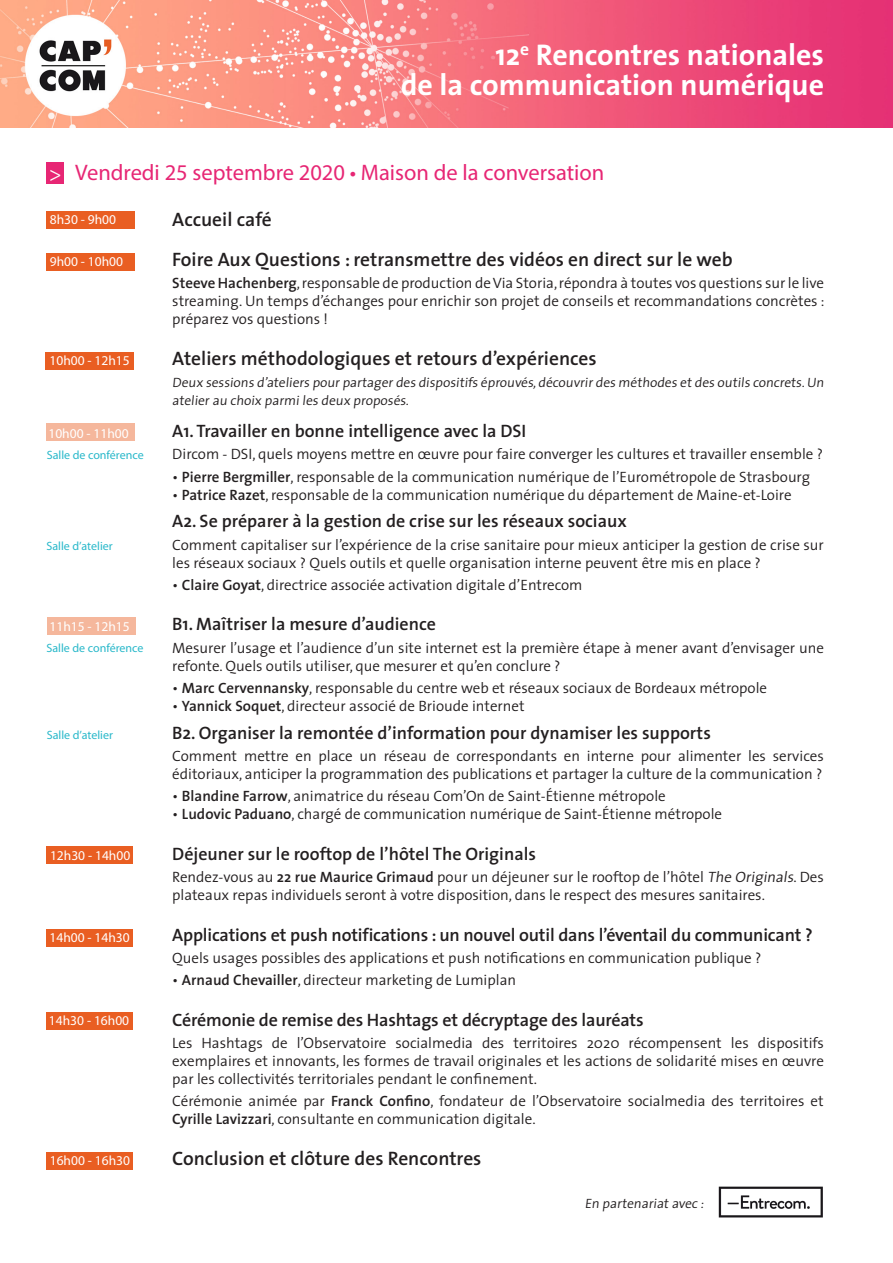
<style>
.page{position:relative;width:893px;height:1263px;background:#fff}
.page>*{position:absolute;margin:0;border:0;box-sizing:border-box;transform-origin:0 0}
.t1{font:700 30px "The Sans";color:#fff}
.Jour{font:22.5px "Myriad Pro";color:#e72674}
.t2{font:21px "Myriad Pro";color:#fff}
.Titre{font:600 19.5px "The Sans";color:#231f20}
.Titre-2{font:600 18px "The Sans";color:#231f20}
.Texte{font:300 15px/18px "The Sans";color:#231f20}
.Titre-3{font:300 15px "The Sans";color:#231f20}
.Titre-4{font:300 13.5px/18px "The Sans";color:#231f20}
.t3{font:13.5px "Myriad Pro";color:#fff}
.Salle{font:12px "Myriad Pro";color:#29b8ca}
.s1{font-weight:600}
</style>
<div class="page">
<div style="left:46px;top:847px;width:87px;height:17px;background:#e95e22"></div>
<div style="left:47px;top:617px;width:88px;height:17px;background:#f5b79c"></div>
<div style="left:46px;top:254px;width:88px;height:17px;background:#e95e22"></div>
<img style="left:0;top:0;width:893px;height:127px">
<div style="left:46px;top:929px;width:87px;height:18px;background:#e95e22"></div>
<div style="left:47px;top:163px;width:17px;height:21px;background:#e72674"></div>
<div style="left:46px;top:211px;width:88px;height:18px;background:#e95e22"></div>
<div style="left:45px;top:352px;width:89px;height:18px;background:#e95e22"></div>
<div style="left:46px;top:423px;width:88px;height:18px;background:#f5b79c"></div>
<div style="left:46px;top:1012px;width:87px;height:18px;background:#e95e22"></div>
<div style="left:47px;top:1152px;width:86px;height:17px;background:#e95e22"></div>
<img style="left:719px;top:1186px;width:104px;height:32px">
<p class="t1" style="left:495px;top:29px;width:330px">12<sup>e</sup> Rencontres nationales</p>
<p class="t1" style="left:401px;top:59px;width:425px">de la communication numérique</p>
<p class="t2" style="left:49px;top:161px;width:14px">&gt;</p>
<p class="Jour" style="left:75px;top:159px;width:531px">Vendredi 25 septembre 2020 • Maison de la conversation</p>
<p class="t3" style="left:50px;top:211px;width:68px">8h30 - 9h00</p>
<p class="Titre" style="left:172px;top:203px;width:101px">Accueil café</p>
<p class="Titre" style="left:172px;top:243px;width:562px">Foire Aux Questions : retransmettre des vidéos en direct sur le web</p>
<p class="Texte" style="left:172px;top:274px;width:654px;text-align:justify"><span class="s1">Steeve Hachenberg</span>, responsable de production de Via Storia, répondra à toutes vos questions sur le live streaming. Un temps d’échanges pour enrichir son projet de conseils et recommandations concrètes : préparez vos questions !</p>
<p class="Titre" style="left:172px;top:342px;width:426px">Ateliers méthodologiques et retours d’expériences</p>
<p class="Titre-4" style="left:172px;top:373px;width:655px">Deux sessions d’ateliers pour partager des dispositifs éprouvés,découvrir des méthodes et des outils concrets.Un atelier au choix parmiles deux proposés.</p>
<p class="Titre-2" style="left:172px;top:416px;width:356px">A1. Travailler en bonne intelligence avec la DSI</p>
<p class="Texte" style="left:172px;top:445px;width:652px">Dircom - DSI, quels moyens mettre en œuvre pour faire converger les cultures et travailler ensemble ?</p>
<p class="Texte" style="left:172px;top:467px;width:639px">• <span class="s1">Pierre Bergmiller</span>, responsable de la communication numérique de l’Eurométropole de Strasbourg</p>
<p class="Texte" style="left:172px;top:485px;width:621px">• <span class="s1">Patrice Razet</span>, responsable de la communication numérique du département de Maine-et-Loire</p>
<p class="Titre-2" style="left:172px;top:506px;width:456px">A2. Se préparer à la gestion de crise sur les réseaux sociaux</p>
<p class="Texte" style="left:172px;top:535px;width:653px">Comment capitaliser sur l’expérience de la crise sanitaire pour mieux anticiper la gestion de crise sur les réseaux sociaux ? Quels outils et quelle organisation interne peuvent être mis en place ?</p>
<p class="Texte" style="left:172px;top:575px;width:412px">• <span class="s1">Claire Goyat</span>, directrice associée activation digitale d’Entrecom</p>
<p class="Titre-2" style="left:172px;top:609px;width:265px">B1. Maîtriser la mesure d’audience</p>
<p class="Texte" style="left:172px;top:638px;width:653px">Mesurer l’usage et l’audience d’un site internet est la première étape à mener avant d’envisager une refonte. Quels outils utiliser, que mesurer et qu’en conclure ?</p>
<p class="Texte" style="left:172px;top:678px;width:596px">• <span class="s1">Marc Cervennansky</span>, responsable du centre web et réseaux sociaux de Bordeaux métropole</p>
<p class="Texte" style="left:172px;top:696px;width:354px">• <span class="s1">Yannick Soquet</span>, directeur associé de Brioude internet</p>
<p class="Titre-2" style="left:172px;top:718px;width:540px">B2. Organiser la remontée d’information pour dynamiser les supports</p>
<p class="Texte" style="left:172px;top:746px;width:653px">Comment mettre en place un réseau de correspondants en interne pour alimenter les services éditoriaux, anticiper la programmation des publications et partager la culture de la communication ?</p>
<p class="Texte" style="left:172px;top:787px;width:495px">• <span class="s1">Blandine Farrow</span>, animatrice du réseau Com’On de Saint-Étienne métropole</p>
<p class="Texte" style="left:172px;top:805px;width:551px">• <span class="s1">Ludovic Paduano</span>, chargé de communication numérique de Saint-Étienne métropole</p>
<p class="Titre-2" style="left:172px;top:839px;width:365px">Déjeuner sur le rooftop de l’hôtel The Originals</p>
<p class="Texte" style="left:172px;top:867px;width:653px">Rendez-vous au <span class="s1">22 rue Maurice Grimaud</span> pour un déjeuner sur le rooftop de l’hôtel The Originals. Des plateaux repas individuels seront à votre disposition, dans le respect des mesures sanitaires.</p>
<p class="Titre-2" style="left:172px;top:919px;width:642px">Applications et push notifications : un nouvel outil dans l’éventail du communicant ?</p>
<p class="Titre-3" style="left:172px;top:945px;width:591px">Quels usages possibles des applications et push notifications en communication publique ?</p>
<p class="Texte" style="left:172px;top:970px;width:345px">• <span class="s1">Arnaud Chevailler</span>, directeur marketing de Lumiplan</p>
<p class="Titre-2" style="left:172px;top:1004px;width:473px">Cérémonie de remise des Hashtags et décryptage des lauréats</p>
<p class="Texte" style="left:172px;top:1033px;width:653px;text-align:justify">Les Hashtags de l’Observatoire socialmedia des territoires 2020 récompensent les dispositifs exemplaires et innovants, les formes de travail originales et les actions de solidarité mises en œuvre par les collectivités territoriales pendant le confinement.</p>
<p class="Texte" style="left:172px;top:1091px;width:653px">Cérémonie animée par <span class="s1">Franck Confino</span>, fondateur de l’Observatoire socialmedia des territoires et<br><span class="s1">Cyrille Lavizzari</span>, consultante en communication digitale.</p>
<p class="Titre" style="left:172px;top:1142px;width:311px">Conclusion et clôture des Rencontres</p>
<p class="t3" style="left:50px;top:254px;width:75px">9h00 - 10h00</p>
<p class="t3" style="left:50px;top:352px;width:82px">10h00 - 12h15</p>
<p class="t3" style="left:48px;top:425px;width:82px">10h00 - 11h00</p>
<p class="Salle" style="left:47px;top:448px;width:98px">Salle de conférence</p>
<p class="Salle" style="left:47px;top:539px;width:68px">Salle d’atelier</p>
<p class="t3" style="left:50px;top:618px;width:82px">11h15 - 12h15</p>
<p class="Salle" style="left:46px;top:640px;width:98px">Salle de conférence</p>
<p class="Salle" style="left:47px;top:727px;width:68px">Salle d’atelier</p>
<p class="t3" style="left:50px;top:847px;width:82px">12h30 - 14h00</p>
<p class="t3" style="left:50px;top:929px;width:82px">14h00 - 14h30</p>
<p class="t3" style="left:49px;top:1012px;width:82px">14h30 - 16h00</p>
<p class="t3" style="left:50px;top:1152px;width:82px">16h00 - 16h30</p>
<p class="Titre-4" style="left:585px;top:1194px;width:123px">En partenariat avec :</p>
</div>
